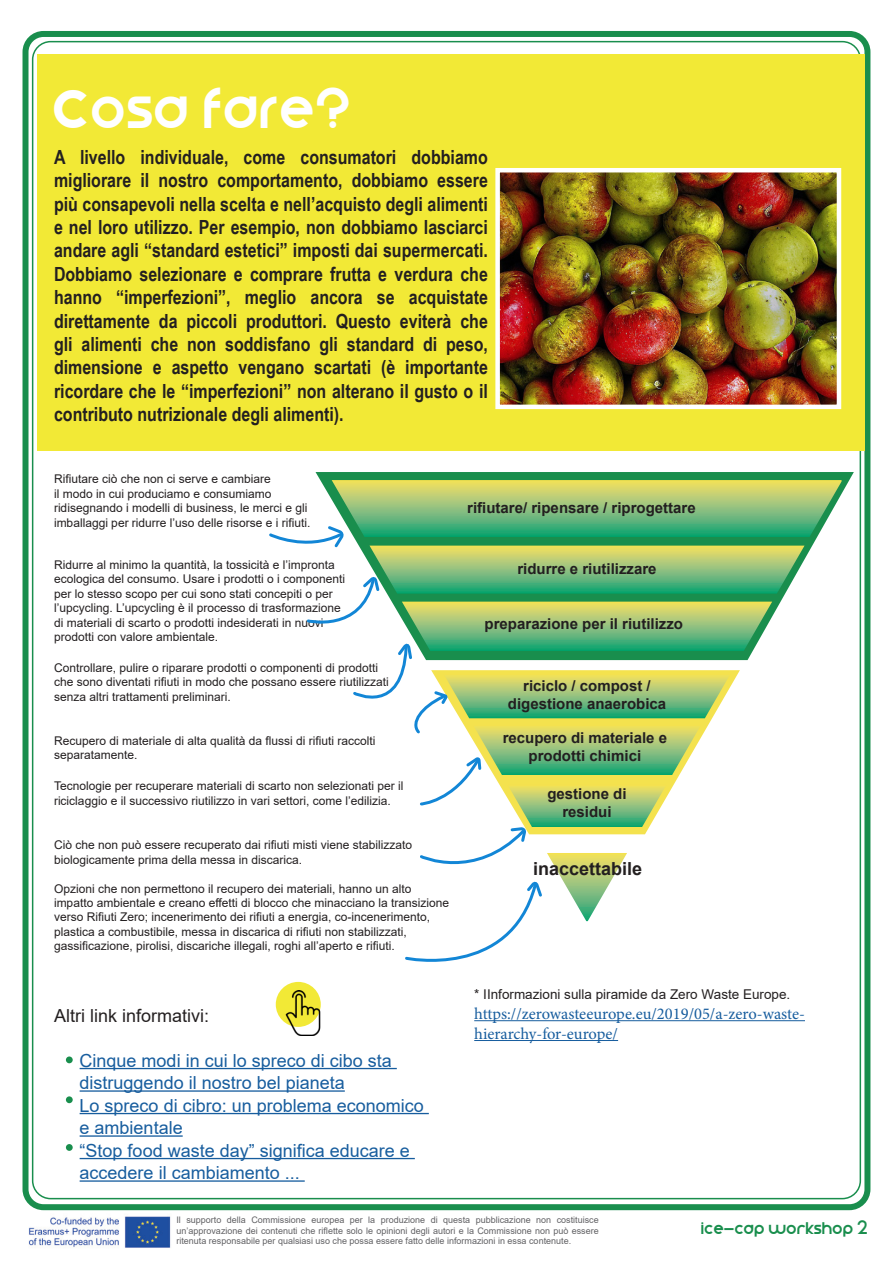
<style>
.page{position:relative;width:893px;height:1263px;background:#fff}
.page>*{position:absolute;margin:0;border:0;box-sizing:border-box;transform-origin:0 0}
.t1{font:36px "Smooth Circulars";color:#fff}
.t2{font:700 19.5px/23.4px "Arial Narrow";color:#231f20;text-align:justify}
.Texto_gral{font:18px/22.5px "Arial";color:#175d9e}
.Texto_gral-2{font:18px "Arial";color:#231f20}
.t3{font:700 18px "Arial";color:#231f20}
.t4{font:16.5px/19.8px "Minion Pro";color:#175d9e}
.t5{font:700 15px/18px "Arial";color:#231f20;text-align:center}
.Texto_gral-3{font:13.5px "Arial";color:#231f20}
.t6{font:12px/14.4px "Arial";color:#231f20}
.t7{font:10.5px "Smooth Circulars";color:#198e4d}
.t8{font:9px/10.8px "Arial";color:#616164;text-align:justify}
.s1{font-size:43.5px}
</style>
<div class="page">
<img style="left:28px;top:1210px;width:148px;height:38px">
<div style="left:23px;top:31px;width:847px;height:1179px;border:6px solid #198e4d;border-radius:18px"></div>
<div style="left:37px;top:54px;width:827px;height:397px;background:#f2e936"></div>
<div style="left:315px;top:472px;width:539px;height:23px;background:#198e4d"></div>
<hr style="left:474px;top:1020px;width:331px;height:1px;background:#175d9e">
<hr style="left:474px;top:1040px;width:144px;height:1px;background:#175d9e">
<div style="left:276px;top:982px;width:45px;height:45px;background:#f2e936;border-radius:50%"></div>
<img style="left:280px;top:990px;width:41px;height:45px">
<img style="left:500px;top:173px;width:336px;height:231px">
<div style="left:495px;top:168px;width:346px;height:241px;border:4px solid #fff"></div>
<hr style="left:80px;top:1068px;width:317px;height:1px;background:#175d9e">
<hr style="left:80px;top:1090px;width:265px;height:2px;background:#175d9e">
<hr style="left:80px;top:1113px;width:349px;height:1px;background:#175d9e">
<hr style="left:80px;top:1135px;width:103px;height:2px;background:#175d9e">
<hr style="left:80px;top:1158px;width:335px;height:1px;background:#175d9e">
<hr style="left:80px;top:1180px;width:225px;height:2px;background:#175d9e">
<div style="left:66px;top:1056px;width:7px;height:7px;background:#198e4d;border-radius:50%"></div>
<div style="left:66px;top:1096px;width:7px;height:7px;background:#198e4d;border-radius:50%"></div>
<div style="left:66px;top:1144px;width:7px;height:7px;background:#198e4d;border-radius:50%"></div>
<svg style="left:269px;top:480px;width:572px;height:482px"></svg>
<p class="t1" style="left:54px;top:95px;width:301px"><span class="s1">c</span>osa fare?</p>
<p class="t2" style="left:54px;top:144px;width:435px">A livello individuale, come consumatori dobbiamo migliorare il nostro comportamento, dobbiamo essere più consapevoli nella scelta e nell’acquisto degli alimenti e nel loro utilizzo. Per esempio, non dobbiamo lasciarci andare agli “standard estetici” imposti dai supermercati.<br>Dobbiamo selezionare e comprare frutta e verdura che hanno “imperfezioni”, meglio ancora se acquistate direttamente da piccoli produttori. Questo eviterà che gli alimenti che non soddisfano gli standard di peso, dimensione e aspetto vengano scartati (è importante ricordare che le “imperfezioni” non alterano il gusto o il contributo nutrizionale degli alimenti).</p>
<p class="t6" style="left:54px;top:472px;width:258px">Rifiutare ciò che non ci serve e cambiare<br>il modo in cui produciamo e consumiamo ridisegnando i modelli di business, le merci e gli imballaggi per ridurre l’uso delle risorse e i rifiuti.</p>
<p class="t6" style="left:54px;top:557px;width:293px">Ridurre al minimo la quantità, la tossicità e l’impronta ecologica del consumo. Usare i prodotti o i componenti per lo stesso scopo per cui sono stati concepiti o per l’upcycling. L’upcycling è il processo di trasformazione di materiali di scarto o prodotti indesiderati in nuovi prodotti con valore ambientale.</p>
<p class="t6" style="left:54px;top:661px;width:336px">Controllare, pulire o riparare prodotti o componenti di prodotti che sono diventati rifiuti in modo che possano essere riutilizzati senza altri trattamenti preliminari.</p>
<p class="t6" style="left:54px;top:733px;width:323px">Recupero di materiale di alta qualità da flussi di rifiuti raccolti separatamente.</p>
<p class="t6" style="left:54px;top:779px;width:351px">Tecnologie per recuperare materiali di scarto non selezionati per il riciclaggio e il successivo riutilizzo in vari settori, come l’edilizia.</p>
<p class="t6" style="left:54px;top:838px;width:360px">Ciò che non può essere recuperato dai rifiuti misti viene stabilizzato biologicamente prima della messa in discarica.</p>
<p class="t6" style="left:54px;top:881px;width:397px">Opzioni che non permettono il recupero dei materiali, hanno un alto impatto ambientale e creano effetti di blocco che minacciano la transizione verso Rifiuti Zero; incenerimento dei rifiuti a energia, co-incenerimento, plastica a combustibile, messa in discarica di rifiuti non stabilizzati, gassificazione, pirolisi, discariche illegali, roghi all’aperto e rifiuti.</p>
<p class="Texto_gral-2" style="left:54px;top:1003px;width:157px">Altri link informativi:</p>
<p class="Texto_gral" style="left:80px;top:1049px;width:314px">Cinque modi in cui lo spreco di cibo sta distruggendo il nostro bel pianeta</p>
<p class="Texto_gral" style="left:80px;top:1094px;width:346px">Lo spreco di cibro: un problema economico e ambientale</p>
<p class="Texto_gral" style="left:80px;top:1139px;width:332px">“Stop food waste day” significa educare e accedere il cambiamento ...</p>
<p class="t5" style="left:467px;top:499px;width:230px">rifiutare/ ripensare / riprogettare</p>
<p class="t5" style="left:517px;top:559px;width:141px">ridurre e riutilizzare</p>
<p class="t5" style="left:485px;top:614px;width:200px">preparazione per il riutilizzo</p>
<p class="t5" style="left:508px;top:676px;width:160px">riciclo / compost / digestione anaerobica</p>
<p class="t5" style="left:503px;top:729px;width:166px">recupero di materiale e prodotti chimici</p>
<p class="t5" style="left:547px;top:785px;width:81px">gestione di residui</p>
<p class="t3" style="left:533px;top:856px;width:111px">inaccettabile</p>
<p class="Texto_gral-3" style="left:474px;top:985px;width:318px">* IInformazioni sulla piramide da Zero Waste Europe.</p>
<p class="t4" style="left:474px;top:1004px;width:332px">https://zerowasteeurope.eu/2019/05/a-zero-waste&shy;hierarchy-for-europe/</p>
<p class="t8" style="left:176px;top:1214px;width:424px">Il supporto della Commissione europea per la produzione di questa pubblicazione non costituisce un’approvazione dei contenuti che riflette solo le opinioni degli autori e la Commissione non può essere ritenuta responsabile per qualsiasi uso che possa essere fatto delle informazioni in essa contenute.</p>
<p class="t7" style="left:702px;top:1224px;width:168px">ice-cap WORKSHOP 2</p>
</div>
